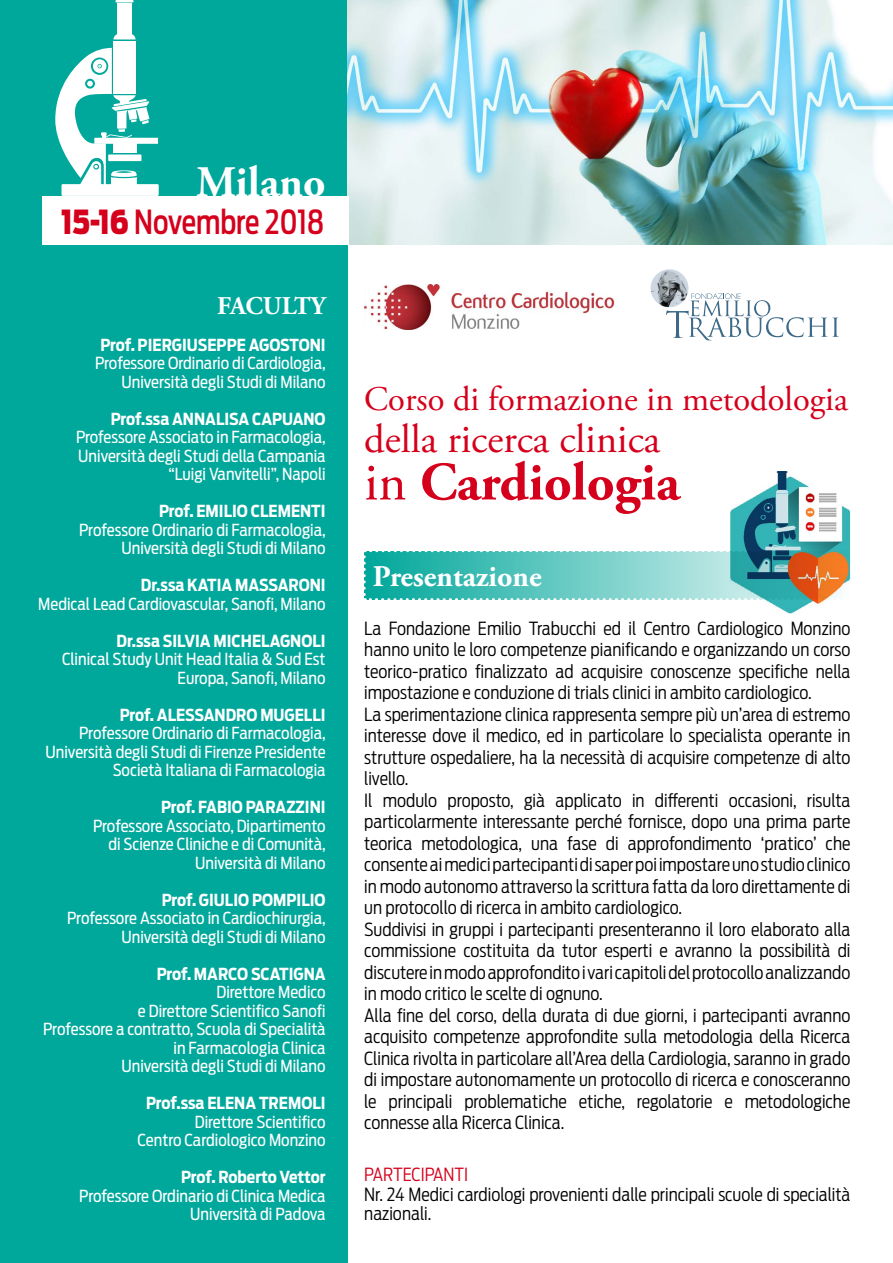
<style>
.page{position:relative;width:893px;height:1263px;background:#fff}
.page>*{position:absolute;margin:0;border:0;box-sizing:border-box;transform-origin:0 0}
.t1{font:700 54px "Adobe Garamond Pro";color:#d5011c}
.t2{font:700 43.5px "Adobe Garamond Pro";color:#fff}
.t3{font:40.5px "Adobe Garamond Pro";color:#d5011c}
.t4{font:34.5px "Adobe Garamond Pro";color:#d5011c}
.t5{font:500 33px "Ford Antenna Cond";color:#d5011c;scale:.89 1}
.t6{font:700 30px "Adobe Garamond Pro";color:#fff}
.t7{font:700 25.5px "Adobe Garamond Pro";letter-spacing:-.01em;color:#fff}
.t8{font:300 18px/21.5px "Ford Antenna Cond";color:#000}
.t9{font:300 18px "Ford Antenna Cond";color:#d5011c}
.t10{font:16.5px/18.5px "Ford Antenna Cond";color:#fff;text-align:right}
.t11{font:700 16.5px "Ford Antenna Cond";color:#fff}
.s1{font-weight:900}
.s2{font-weight:400}
</style>
<div class="page">
<div style="left:0;top:0;width:347px;height:1263px;background:#00a79b"></div>
<img style="left:347px;top:0;width:546px;height:245px">
<img style="left:651px;top:269px;width:37px;height:38px;border-radius:19px">
<svg style="left:651px;top:269px;width:37px;height:38px"></svg>
<svg style="left:666px;top:293px;width:173px;height:47px"></svg>
<img style="left:364px;top:284px;width:251px;height:46px">
<svg style="left:364px;top:549px;width:367px;height:51px;background:#69cac3"></svg>
<div style="left:43px;top:196px;width:306px;height:49px;background:#fff"></div>
<img style="left:731px;top:472px;width:120px;height:141px">
<hr style="left:115px;top:0;width:19px;height:3px;background:#fff">
<div style="left:117px;top:3px;width:15px;height:35px;background:#fff"></div>
<svg style="left:113px;top:34px;width:23px;height:5px"></svg>
<div style="left:113px;top:41px;width:23px;height:53px;background:#fff"></div>
<svg style="left:55px;top:48px;width:94px;height:144px"></svg>
<div style="left:62px;top:184px;width:97px;height:12px;background:#fff"></div>
<div style="left:94px;top:138px;width:64px;height:6px;background:#fff"></div>
<h2 class="t2" style="left:196px;top:157px;width:131px">Milano</h2>
<h3 class="t5" style="left:61px;top:193px;width:297px"><span class="s1">15-16</span> Novembre 2018</h3>
<h3 class="t7" style="left:217px;top:291px;width:110px">FACULTY</h3>
<p class="t11" style="left:100px;top:330px;width:227px">Prof. PIERGIUSEPPE AGOSTONI</p>
<p class="t10" style="left:95px;top:352px;width:232px">Professore Ordinario di Cardiologia,<br>Università degli Studi di Milano</p>
<p class="t11" style="left:111px;top:404px;width:216px">Prof.ssa ANNALISA CAPUANO</p>
<p class="t10" style="left:76px;top:426px;width:251px">Professore Associato in Farmacologia,<br>Università degli Studi della Campania “Luigi Vanvitelli”, Napoli</p>
<p class="t11" style="left:159px;top:496px;width:168px">Prof. EMILIO CLEMENTI</p>
<p class="t10" style="left:79px;top:518px;width:248px">Professore Ordinario di Farmacologia,<br>Università degli Studi di Milano</p>
<p class="t11" style="left:141px;top:570px;width:186px">Dr.ssa KATIA MASSARONI</p>
<p class="t10" style="left:38px;top:592px;width:289px">Medical Lead Cardiovascular, Sanofi, Milano</p>
<p class="t11" style="left:116px;top:626px;width:211px">Dr.ssa SILVIA MICHELAGNOLI</p>
<p class="t10" style="left:62px;top:648px;width:265px">Clinical Study Unit Head Italia &amp; Sud Est<br>Europa, Sanofi, Milano</p>
<p class="t11" style="left:120px;top:700px;width:207px">Prof. ALESSANDRO MUGELLI</p>
<p class="t10" style="left:46px;top:722px;width:282px">Professore Ordinario di Farmacologia,<br>Università degli Studi di Firenze Presidente<br>Società Italiana di Farmacologia</p>
<p class="t11" style="left:161px;top:792px;width:166px">Prof. FABIO PARAZZINI</p>
<p class="t10" style="left:93px;top:814px;width:234px">Professore Associato, Dipartimento di Scienze Cliniche e di Comunità,<br>Università di Milano</p>
<p class="t11" style="left:162px;top:885px;width:165px">Prof. GIULIO POMPILIO</p>
<p class="t10" style="left:67px;top:907px;width:260px">Professore Associato in Cardiochirurgia,<br>Università degli Studi di Milano</p>
<p class="t11" style="left:157px;top:959px;width:170px">Prof. MARCO SCATIGNA</p>
<p class="t10" style="left:43px;top:981px;width:284px">Direttore Medico<br>e Direttore Scientifico Sanofi<br>Professore a contratto, Scuola di Specialità in Farmacologia Clinica<br>Università degli Studi di Milano</p>
<p class="t11" style="left:146px;top:1088px;width:181px">Prof.ssa ELENA TREMOLI</p>
<p class="t10" style="left:138px;top:1110px;width:190px">Direttore Scientifico<br>Centro Cardiologico Monzino</p>
<p class="t11" style="left:181px;top:1162px;width:146px">Prof. Roberto Vettor</p>
<p class="t10" style="left:79px;top:1184px;width:248px">Professore Ordinario di Clinica Medica<br>Università di Padova</p>
<h3 class="t4" style="left:364px;top:379px;width:485px">Corso di formazione in metodologia</h3>
<h3 class="t3" style="left:364px;top:415px;width:297px">della ricerca clinica</h3>
<h1 class="t1" style="left:364px;top:451px;width:317px"><span class="s2">in</span> Cardiologia</h1>
<h3 class="t6" style="left:373px;top:559px;width:170px">Presentazione</h3>
<p class="t8" style="left:364px;top:615px;width:488px">La Fondazione Emilio Trabucchi ed il Centro Cardiologico Monzino hanno unito le loro competenze pianificando e organizzando un corso teorico-pratico finalizzato ad acquisire conoscenze specifiche nella impostazione e conduzione di trials clinici in ambito cardiologico.<br>La sperimentazione clinica rappresenta sempre più un’area di estremo interesse dove il medico, ed in particolare lo specialista operante in strutture ospedaliere, ha la necessità di acquisire competenze di alto livello.<br>Il modulo proposto, già applicato in differenti occasioni, risulta particolarmente interessante perché fornisce, dopo una prima parte teorica metodologica, una fase di approfondimento ‘pratico’ che consente ai medici partecipanti di saper poi impostare uno studio clinico in modo autonomo attraverso la scrittura fatta da loro direttamente di un protocollo di ricerca in ambito cardiologico.<br>Suddivisi in gruppi i partecipanti presenteranno il loro elaborato alla commissione costituita da tutor esperti e avranno la possibilità di discutere in modo approfondito i vari capitoli del protocollo analizzando in modo critico le scelte di ognuno.<br>Alla fine del corso, della durata di due giorni, i partecipanti avranno acquisito competenze approfondite sulla metodologia della Ricerca Clinica rivolta in particolare all’Area della Cardiologia, saranno in grado di impostare autonomamente un protocollo di ricerca e conosceranno le principali problematiche etiche, regolatorie e metodologiche connesse alla Ricerca Clinica.</p>
<p class="t9" style="left:364px;top:1160px;width:105px">PARTECIPANTI</p>
<p class="t8" style="left:364px;top:1182px;width:488px;line-height:19.5px">Nr. 24 Medici cardiologi provenienti dalle principali scuole di specialità nazionali.</p>
</div>
